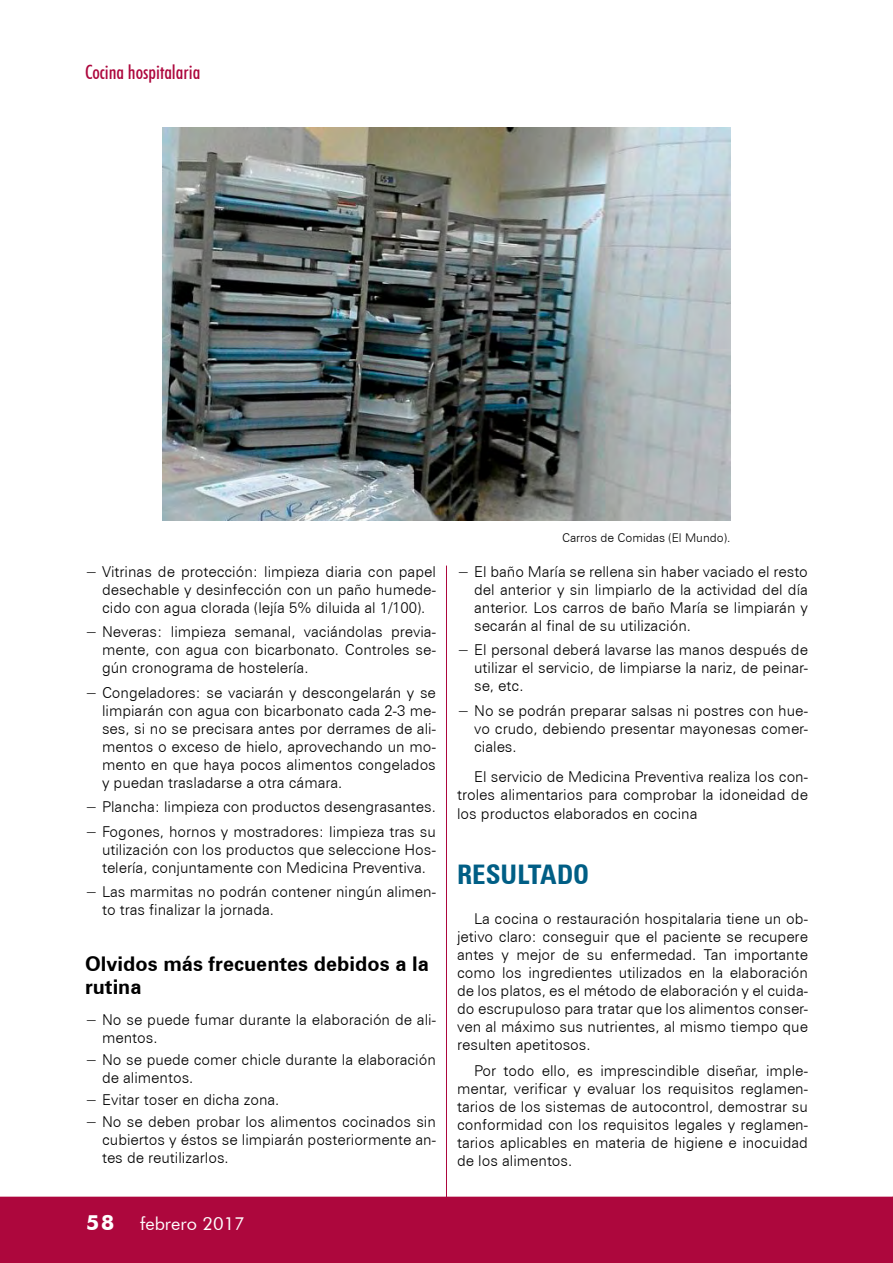
<style>
.page{position:relative;width:893px;height:1263px;background:#fff}
.page>*{position:absolute;margin:0;border:0;box-sizing:border-box;transform-origin:0 0}
.t1{font:700 condensed 27px "Zurich BT";color:#005e85}
.t2{font:700 20.25px/22.5px "Zurich BT";color:#000}
.t3{font:500 condensed 19.5px "Futura BT";color:#ad073d}
.t4{font:18px "Futura BT";color:#fff}
.t5{font:300 15px/18px "Zurich BT";color:#000;text-align:justify}
.t6{font:300 12px "Zurich BT";color:#000}
.s1{font-weight:700;font-size:21px}
</style>
<div class="page">
<div style="left:0;top:1197px;width:892px;height:66px;background:#ad073d"></div>
<svg style="left:892px;top:1197px;width:1px;height:66px"></svg>
<hr style="left:446px;top:566px;width:1px;height:635px;background:#ad073d">
<img style="left:163px;top:128px;width:567px;height:393px">
<h3 class="t3" style="left:85px;top:60px;width:117px">Cocina hospitalaria</h3>
<p class="t5" style="left:102px;top:562px;width:335px;text-indent:-17px">− Vitrinas de protección: limpieza diaria con papel desechable y desinfección con un paño humede&shy;cido con agua clorada (lejía 5% diluida al 1/100).</p>
<p class="t5" style="left:102px;top:623px;width:335px;text-indent:-17px">− Neveras: limpieza semanal, vaciándolas previa&shy;mente, con agua con bicarbonato. Controles se&shy;gún cronograma de hostelería.</p>
<p class="t5" style="left:102px;top:683px;width:335px;text-indent:-17px">− Congeladores: se vaciarán y descongelarán y se limpiarán con agua con bicarbonato cada 2-3 me&shy;ses, si no se precisara antes por derrames de ali&shy;mentos o exceso de hielo, aprovechando un mo&shy;mento en que haya pocos alimentos congelados y puedan trasladarse a otra cámara.</p>
<p class="t5" style="left:85px;top:794px;width:352px;line-height:24.3px">− Plancha: limpieza con productos desengrasantes. − Fogones, hornos y mostradores: limpieza tras su</p>
<p class="t5" style="left:102px;top:840px;width:335px">utilización con los productos que seleccione Hos&shy;telería, conjuntamente con Medicina Preventiva.</p>
<p class="t5" style="left:102px;top:882px;width:335px;text-indent:-17px">− Las marmitas no podrán contener ningún alimen&shy;to tras finalizar la jornada.</p>
<h2 class="t2" style="left:85px;top:953px;width:345px">Olvidos más frecuentes debidos a la rutina</h2>
<p class="t5" style="left:102px;top:1010px;width:335px;text-indent:-17px">− No se puede fumar durante la elaboración de ali&shy;mentos.</p>
<p class="t5" style="left:102px;top:1050px;width:335px;text-indent:-17px">− No se puede comer chicle durante la elaboración de alimentos.</p>
<p class="t5" style="left:85px;top:1089px;width:352px;line-height:22.2px">− Evitar toser en dicha zona.<br>− No se deben probar los alimentos cocinados sin</p>
<p class="t5" style="left:102px;top:1131px;width:335px">cubiertos y éstos se limpiarán posteriormente an&shy;tes de reutilizarlos.</p>
<p class="t4" style="left:86px;top:1212px;width:160px"><span class="s1">58</span> febrero 2017</p>
<p class="t6" style="left:562px;top:531px;width:170px">Carros de Comidas (El Mundo).</p>
<p class="t5" style="left:474px;top:562px;width:335px;text-indent:-17px">− El baño María se rellena sin haber vaciado el resto del anterior y sin limpiarlo de la actividad del día anterior. Los carros de baño María se limpiarán y secarán al final de su utilización.</p>
<p class="t5" style="left:474px;top:641px;width:335px;text-indent:-17px">− El personal deberá lavarse las manos después de utilizar el servicio, de limpiarse la nariz, de peinar&shy;se, etc.</p>
<p class="t5" style="left:474px;top:701px;width:335px;text-indent:-17px">− No se podrán preparar salsas ni postres con hue&shy;vo crudo, debiendo presentar mayonesas comer&shy;ciales.</p>
<p class="t5" style="left:457px;top:768px;width:352px;text-indent:17px">El servicio de Medicina Preventiva realiza los con&shy;troles alimentarios para comprobar la idoneidad de los productos elaborados en cocina</p>
<h1 class="t1" style="left:457px;top:858px;width:134px">RESULTADO</h1>
<p class="t5" style="left:457px;top:909px;width:352px;text-indent:17px">La cocina o restauración hospitalaria tiene un ob&shy;jetivo claro: conseguir que el paciente se recupere antes y mejor de su enfermedad. Tan importante como los ingredientes utilizados en la elaboración de los platos, es el método de elaboración y el cuida&shy;do escrupuloso para tratar que los alimentos conser&shy;ven al máximo sus nutrientes, al mismo tiempo que resulten apetitosos.</p>
<p class="t5" style="left:457px;top:1061px;width:352px;text-indent:17px">Por todo ello, es imprescindible diseñar, imple&shy;mentar, verificar y evaluar los requisitos reglamen&shy;tarios de los sistemas de autocontrol, demostrar su conformidad con los requisitos legales y reglamen&shy;tarios aplicables en materia de higiene e inocuidad de los alimentos.</p>
</div>
